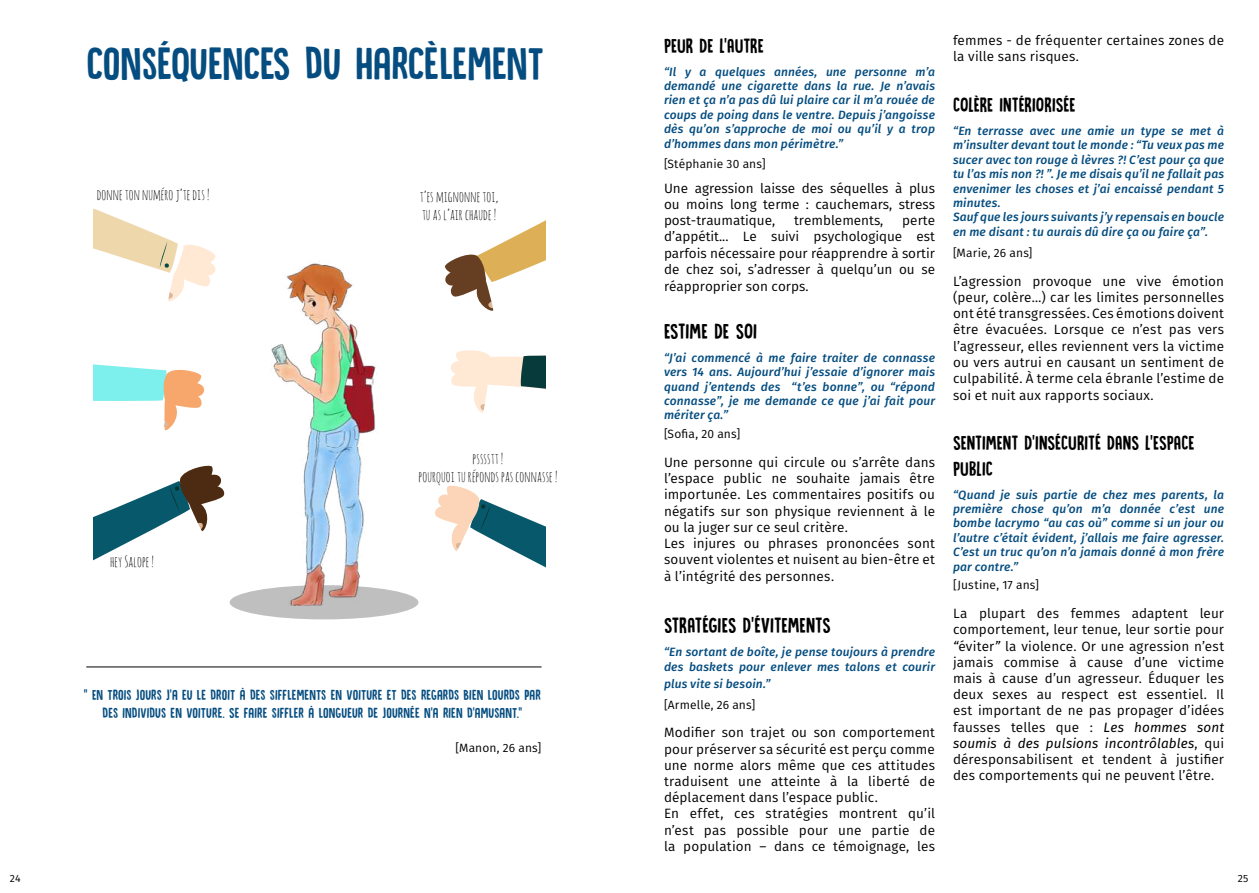
<style>
.page{position:relative;width:1259px;height:893px;background:#fff}
.page>*{position:absolute;margin:0;border:0;box-sizing:border-box;transform-origin:0 0}
.t1{font:48px "DK Canoodle";letter-spacing:-.01em;color:#054d80}
.t2{font:22.5px "DK Canoodle";color:#000}
.t3{font:21px/25.2px "DK Canoodle";color:#000}
.t4{font:15px/18px "DK Canoodle";letter-spacing:.005em;color:#054d80;text-align:center}
.t5{font:15px/18px "Amatic SC";color:#000}
.t6{font:13.5px/16.2px "Fira Sans";letter-spacing:.005em;color:#000;text-align:justify}
.t7{font:italic 500 12px/14.4px "Fira Sans";letter-spacing:.015em;color:#054d80;text-align:justify}
.t8{font:12px "Fira Sans";letter-spacing:.01em;color:#000}
.t9{font:10.5px "Fira Sans";color:#000}
.s1{font-style:italic}
</style>
<div class="page">
<div style="left:230px;top:585px;width:188px;height:34px;background:#c0bfbf;border-radius:50%"></div>
<svg style="left:93px;top:210px;width:123px;height:92px"></svg>
<svg style="left:93px;top:364px;width:112px;height:67px"></svg>
<svg style="left:93px;top:465px;width:130px;height:96px"></svg>
<svg style="left:516px;top:220px;width:30px;height:16px"></svg>
<img style="left:223px;top:236px;width:323px;height:369px">
<hr style="left:86px;top:667px;width:455px;height:1px;background:#000">
<h1 class="t1" style="left:87px;top:38px;width:459px">CONSÉQUENCES DU HARCÈLEMENT</h1>
<p class="t5" style="left:97px;top:186px;width:114px">DONNE TON NUMÉRO J’TE DIS !</p>
<p class="t5" style="left:110px;top:552px;width:45px">HEY SALOPE !</p>
<p class="t5" style="left:420px;top:187px;width:80px">T’ES MIGNONNE TOI,<br>TU AS L’AIR CHAUDE !</p>
<p class="t5" style="left:418px;top:449px;width:140px;text-align:center">PSSSSTT !<br>POURQUOI TU RÉPONDS PAS CONNASSE !</p>
<p class="t4" style="left:84px;top:686px;width:458px">" EN TROIS JOURS J’A EU LE DROIT À DES SIFFLEMENTS EN VOITURE ET DES REGARDS BIEN LOURDS PAR<br>DES INDIVIDUS EN VOITURE. SE FAIRE SIFFLER À LONGUEUR DE JOURNÉE N’A RIEN D’AMUSANT."</p>
<p class="t8" style="left:455px;top:739px;width:87px">[Manon, 26 ans]</p>
<h3 class="t3" style="left:664px;top:33px;width:101px">PEUR DE L’AUTRE</h3>
<p class="t7" style="left:664px;top:64px;width:272px">“Il y a quelques années, une personne m’a demandé une cigarette dans la rue. Je n’avais rien et ça n’a pas dû lui plaire car il m’a rouée de coups de poing dans le ventre. Depuis j’angoisse dès qu’on s’approche de moi ou qu’il y a trop d’hommes dans mon périmètre.”</p>
<p class="t8" style="left:664px;top:155px;width:103px">[Stéphanie 30 ans]</p>
<p class="t6" style="left:664px;top:180px;width:272px">Une agression laisse des séquelles à plus ou moins long terme : cauchemars, stress post-traumatique,</p>
<p class="t6" style="left:794px;top:212px;width:91px">tremblements,</p>
<p class="t6" style="left:664px;top:212px;width:272px;text-indent:238px">perte d’appétit... Le suivi psychologique est parfois nécessaire pour réapprendre à sortir de chez soi, s’adresser à quelqu’un ou se réapproprier son corps.</p>
<h2 class="t2" style="left:664px;top:320px;width:95px">ESTIME DE SOI</h2>
<p class="t7" style="left:664px;top:350px;width:272px">“J’ai commencé à me faire traiter de connasse vers 14 ans. Aujourd’hui j’essaie d’ignorer mais quand j’entends des “t’es bonne”, ou “répond connasse”, je me demande ce que j’ai fait pour mériter ça.”</p>
<p class="t8" style="left:664px;top:425px;width:78px">[Sofia, 20 ans]</p>
<p class="t6" style="left:664px;top:454px;width:273px;text-align:left">Une personne qui circule ou s’arrête dans l’espace public ne souhaite jamais être importunée. Les commentaires positifs ou négatifs sur son physique reviennent à le ou la juger sur ce seul critère.<br>Les injures ou phrases prononcées sont souvent violentes et nuisent au bien-être et à l’intégrité des personnes.</p>
<h2 class="t2" style="left:664px;top:614px;width:168px">STRATÉGIES D’ÉVITEMENTS</h2>
<p class="t7" style="left:664px;top:644px;width:272px">“En sortant de boîte, je pense toujours à prendre des baskets pour enlever mes talons et courir</p>
<p class="t7" style="left:664px;top:675px;width:108px">plus vite si besoin.”</p>
<p class="t8" style="left:664px;top:695px;width:93px">[Armelle, 26 ans]</p>
<p class="t6" style="left:664px;top:724px;width:272px;text-align:left">Modifier son trajet ou son comportement pour préserver sa sécurité est perçu comme une norme alors même que ces attitudes traduisent une atteinte à la liberté de déplacement dans l’espace public.<br>En effet, ces stratégies montrent qu’il n’est pas possible pour une partie de la population – dans ce témoignage, les</p>
<p class="t6" style="left:953px;top:32px;width:272px">femmes - de fréquenter certaines zones de la ville sans risques.</p>
<h3 class="t3" style="left:953px;top:93px;width:124px">COLÈRE INTÉRIORISÉE</h3>
<p class="t7" style="left:953px;top:123px;width:273px;text-align:left">“En terrasse avec une amie un type se met à m’insulter devant tout le monde : “Tu veux pas me sucer avec ton rouge à lèvres ?! C’est pour ça que tu l’as mis non ?! ”. Je me disais qu’il ne fallait pas envenimer les choses et j’ai encaissé pendant 5 minutes.<br>Sauf que les jours suivants j’y repensais en boucle en me disant : tu aurais dû dire ça ou faire ça”.</p>
<p class="t8" style="left:953px;top:244px;width:81px">[Marie, 26 ans]</p>
<p class="t6" style="left:953px;top:273px;width:273px">L’agression provoque une vive émotion (peur, colère…) car les limites personnelles ont été transgressées. Ces émotions doivent être évacuées. Lorsque ce n’est pas vers l’agresseur, elles reviennent vers la victime ou vers autrui en causant un sentiment de culpabilité. À terme cela ébranle l’estime de soi et nuit aux rapports sociaux.</p>
<h3 class="t3" style="left:953px;top:431px;width:243px">SENTIMENT D’INSÉCURITÉ DANS L’ESPACE<br>PUBLIC</h3>
<p class="t7" style="left:953px;top:487px;width:272px">“Quand je suis partie de chez mes parents, la première chose qu’on m’a donnée c’est une bombe lacrymo “au cas où” comme si un jour ou l’autre c’était évident, j’allais me faire agresser.<br>C’est un truc qu’on n’a jamais donné à mon frère par contre.”</p>
<p class="t8" style="left:953px;top:576px;width:88px">[Justine, 17 ans]</p>
<p class="t6" style="left:953px;top:605px;width:273px">La plupart des femmes adaptent leur comportement, leur tenue, leur sortie pour <span class="s1">“</span>éviter<span class="s1">”</span> la violence. Or une agression n’est jamais commise à cause d’une victime mais à cause d’un agresseur. Éduquer les deux sexes au respect est essentiel. Il est important de ne pas propager d’idées fausses telles que : <span class="s1">Les hommes sont soumis à des pulsions incontrôlables</span>, qui déresponsabilisent et tendent à justifier des comportements qui ne peuvent l’être.</p>
<p class="t9" style="left:10px;top:871px;width:12px">24</p>
<p class="t9" style="left:1237px;top:871px;width:12px">25</p>
</div>
